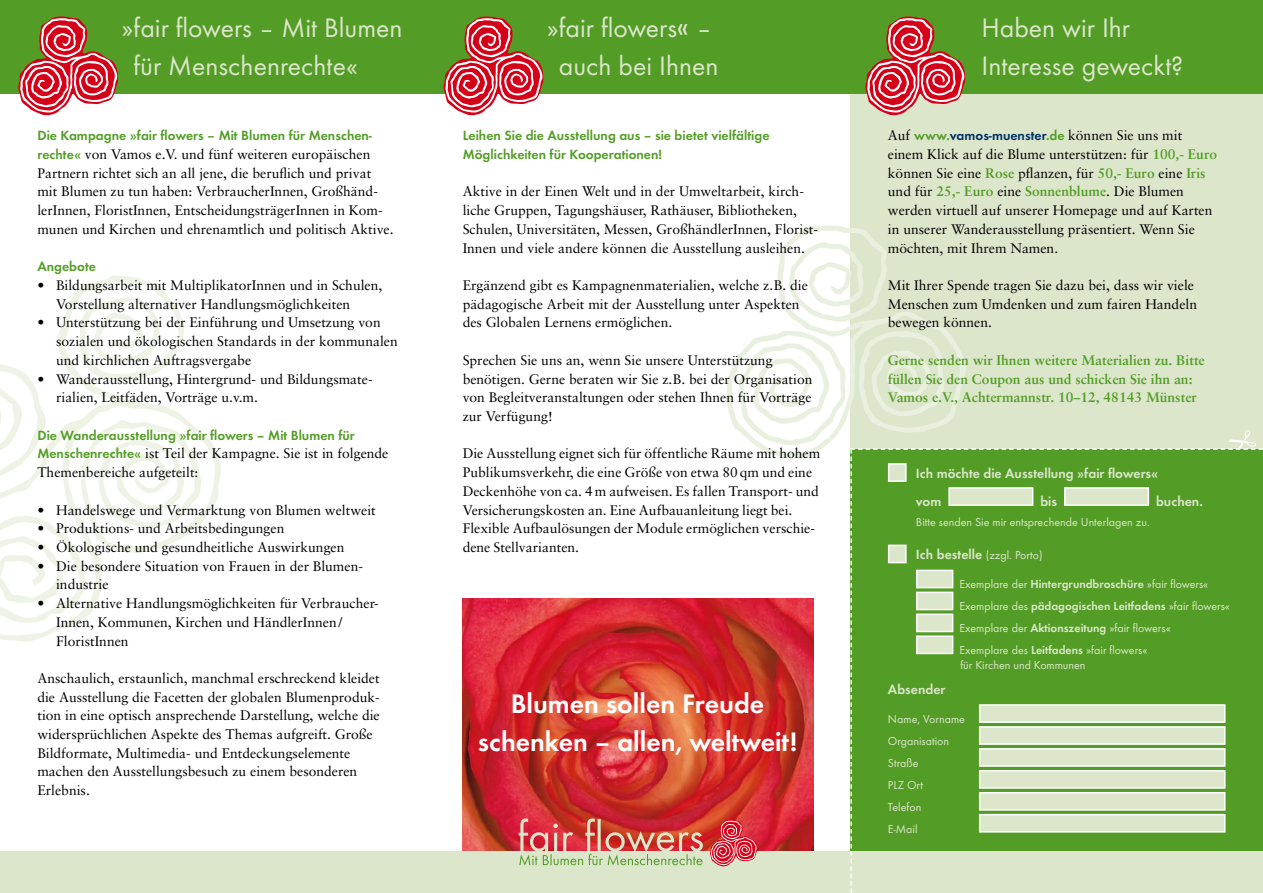
<style>
.page{position:relative;width:1263px;height:893px;background:#fff}
.page>*{position:absolute;margin:0;border:0;box-sizing:border-box;transform-origin:0 0}
._01_T1_Reg_weiß{font:27.75px "Function";color:#dce6cb}
._01_T1{font:700 27.75px/37.3px "Function";color:#fff;text-align:center}
._00_Erster_Sabon{font:13.8px/18.8px "Sabon";color:#000}
._00_Erster_Sabon-2{font:700 13.8px/18.8px "Sabon";color:#539d26}
._00_Erster_Sabon-3{font:700 13.8px/18.8px "Function";color:#539d26}
._02_Zwischentitel_gr{font:700 13.8px/18.8px "Function";color:#539d26}
._02_Zwischentitel_gr-2{font:700 13.8px "Function";color:#dce6cb}
._03_Marginal{font:12px "Function";color:#dce6cb}
._02_Zwischentitel_gr-3{font:12px "Function";color:#dce6cb}
.s1{font-family:"Function";font-weight:700;color:#539d26}
.s2{font-family:"Sabon";font-weight:400;color:#000}
.s3{font-family:"Univers LT Std";font-stretch:condensed}
.s4{font-family:"Function";font-weight:700;color:#003165}
.s5{font-weight:700;color:#539d26}
.s6{font-weight:700;font-size:13.8px}
.s7{font-weight:700}
</style>
<div class="page">
<div style="left:850px;top:47px;width:413px;height:421px;background:#dce6cb"></div>
<svg style="left:0;top:275px;width:221px;height:367px"></svg>
<svg style="left:726px;top:225px;width:240px;height:234px"></svg>
<img style="left:463px;top:599px;width:350px;height:252px">
<div style="left:0;top:851px;width:1263px;height:42px;background:#dce6cb"></div>
<svg style="left:519px;top:818px;width:184px;height:47px"></svg>
<svg style="left:710px;top:820px;width:47px;height:47px;background:#dd5b62"></svg>
<div style="left:0;top:0;width:1263px;height:94px;background:#539d26"></div>
<svg style="left:850px;top:430px;width:413px;height:463px"></svg>
<svg style="left:18px;top:17px;width:100px;height:99px"></svg>
<svg style="left:443px;top:17px;width:100px;height:99px"></svg>
<svg style="left:865px;top:17px;width:100px;height:99px"></svg>
<div style="left:948px;top:487px;width:85px;height:19px;background:#dce6cb;border:2px solid #fff"></div>
<div style="left:1064px;top:487px;width:85px;height:19px;background:#dce6cb;border:2px solid #fff"></div>
<div style="left:916px;top:570px;width:37px;height:18px;background:#dce6cb;border:2px solid #fff"></div>
<div style="left:916px;top:592px;width:37px;height:18px;background:#dce6cb;border:2px solid #fff"></div>
<div style="left:916px;top:613px;width:37px;height:19px;background:#dce6cb;border:2px solid #fff"></div>
<div style="left:916px;top:635px;width:37px;height:19px;background:#dce6cb;border:2px solid #fff"></div>
<div style="left:888px;top:463px;width:19px;height:19px;background:#dce6cb;border:2px solid #fff"></div>
<div style="left:888px;top:545px;width:19px;height:18px;background:#dce6cb;border:2px solid #fff"></div>
<div style="left:979px;top:704px;width:246px;height:19px;background:#dce6cb;border:2px solid #fff"></div>
<div style="left:979px;top:726px;width:246px;height:19px;background:#dce6cb;border:2px solid #fff"></div>
<div style="left:979px;top:748px;width:246px;height:19px;background:#dce6cb;border:2px solid #fff"></div>
<div style="left:979px;top:770px;width:246px;height:19px;background:#dce6cb;border:2px solid #fff"></div>
<div style="left:979px;top:792px;width:246px;height:19px;background:#dce6cb;border:2px solid #fff"></div>
<div style="left:979px;top:814px;width:246px;height:19px;background:#dce6cb;border:2px solid #fff"></div>
<p class="_01_T1_Reg_weiß" style="left:122px;top:12px;width:282px">»fair flowers – Mit Blumen</p>
<p class="_01_T1_Reg_weiß" style="left:134px;top:50px;width:226px">für Menschenrechte«</p>
<p class="_00_Erster_Sabon" style="left:37px;top:126px;width:358px"><span class="s1">Die Kampagne »fair flowers – Mit Blumen für Menschen&shy;rechte«</span> von Vamos e.V. und fünf weiteren europäischen Partnern richtet sich an all jene, die beruflich und privat mit Blumen zu tun haben: VerbraucherInnen, Großhänd&shy;lerInnen, FloristInnen, EntscheidungsträgerInnen in Kom&shy;munen und Kirchen und ehrenamtlich und politisch Aktive.</p>
<p class="_02_Zwischentitel_gr" style="left:37px;top:257px;width:60px">Angebote</p>
<p class="_00_Erster_Sabon" style="left:56px;top:276px;width:328px;text-indent:-19px">• Bildungsarbeit mit MultiplikatorInnen und in Schulen,<br>Vorstellung alternativer Handlungsmöglichkeiten</p>
<p class="_00_Erster_Sabon" style="left:56px;top:313px;width:343px;text-indent:-19px">• Unterstützung bei der Einführung und Umsetzung von sozialen und ökologischen Standards in der kommunalen und kirchlichen Auftragsvergabe</p>
<p class="_00_Erster_Sabon" style="left:56px;top:369px;width:317px;text-indent:-19px">• Wanderausstellung, Hintergrund- und Bildungsmate&shy;rialien, Leitfäden, Vorträge u.v.m.</p>
<p class="_00_Erster_Sabon-3" style="left:37px;top:426px;width:352px">Die Wanderausstellung »fair flowers – Mit Blumen für<br>Menschenrechte« <span class="s2">ist Teil der Kampagne. Sie ist in folgende<br>Themenbereiche aufgeteilt:</span></p>
<p class="_00_Erster_Sabon" style="left:37px;top:500px;width:340px">• Handelswege und Vermarktung von Blumen weltweit</p>
<p class="_00_Erster_Sabon" style="left:37px;top:519px;width:248px">• Produktions- und Arbeitsbedingungen</p>
<p class="_00_Erster_Sabon" style="left:37px;top:538px;width:309px">• Ökologische und gesundheitliche Auswirkungen</p>
<p class="_00_Erster_Sabon" style="left:56px;top:556px;width:307px;text-indent:-19px">• Die besondere Situation von Frauen in der Blumen&shy;industrie</p>
<p class="_00_Erster_Sabon" style="left:56px;top:594px;width:323px;text-indent:-19px">• Alternative Handlungsmöglichkeiten für Verbraucher-<br>Innen, Kommunen, Kirchen und HändlerInnen/<br>FloristInnen</p>
<p class="_00_Erster_Sabon" style="left:37px;top:669px;width:344px">Anschaulich, erstaunlich, manchmal erschreckend kleidet die Ausstellung die Facetten der globalen Blumenproduk&shy;tion in eine optisch ansprechende Darstellung, welche die widersprüchlichen Aspekte des Themas aufgreift. Große Bildformate, Multimedia- und Entdeckungselemente machen den Ausstellungsbesuch zu einem besonderen Erlebnis.</p>
<p class="_01_T1_Reg_weiß" style="left:547px;top:12px;width:167px">»fair flowers<span class="s3">«</span> –</p>
<p class="_01_T1_Reg_weiß" style="left:559px;top:50px;width:161px">auch bei Ihnen</p>
<p class="_02_Zwischentitel_gr" style="left:463px;top:126px;width:308px">Leihen Sie die Ausstellung aus – sie bietet vielfältige<br>Möglichkeiten für Kooperationen!</p>
<p class="_00_Erster_Sabon" style="left:463px;top:182px;width:356px">Aktive in der Einen Welt und in der Umweltarbeit, kirch&shy;liche Gruppen, Tagungshäuser, Rathäuser, Bibliotheken, Schulen, Universitäten, Messen, GroßhändlerInnen, Florist-Innen und viele andere können die Ausstellung ausleihen.</p>
<p class="_00_Erster_Sabon" style="left:463px;top:276px;width:347px">Ergänzend gibt es Kampagnenmaterialien, welche z.B. die pädagogische Arbeit mit der Ausstellung unter Aspekten des Globalen Lernens ermöglichen.</p>
<p class="_00_Erster_Sabon" style="left:463px;top:351px;width:351px">Sprechen Sie uns an, wenn Sie unsere Unterstützung benötigen. Gerne beraten wir Sie z.B. bei der Organisation von Begleitveranstaltungen oder stehen Ihnen für Vorträge zur Verfügung!</p>
<p class="_00_Erster_Sabon" style="left:463px;top:444px;width:359px">Die Ausstellung eignet sich für öffentliche Räume mit hohem Publikumsverkehr, die eine Größe von etwa 80qm und eine Deckenhöhe von ca. 4m aufweisen. Es fallen Transport- und Versicherungskosten an. Eine Aufbauanleitung liegt bei.<br>Flexible Aufbaulösungen der Module ermöglichen verschie&shy;dene Stellvarianten.</p>
<p class="_01_T1" style="left:478px;top:685px;width:321px">Blumen sollen Freude schenken – allen, weltweit!</p>
<p class="_01_T1_Reg_weiß" style="left:981px;top:12px;width:150px">Haben wir Ihr</p>
<p class="_01_T1_Reg_weiß" style="left:981px;top:50px;width:203px">Interesse geweckt?</p>
<p class="_00_Erster_Sabon" style="left:888px;top:126px;width:331px">Auf <span class="s1">www.</span><span class="s4">vamos-muenster</span><span class="s1">.de</span> können Sie uns mit einem Klick auf die Blume unterstützen: für <span class="s5">100,- Euro </span>können Sie eine <span class="s5">Rose</span> pflanzen, für <span class="s5">50,- Euro</span> eine <span class="s5">Iris </span>und für <span class="s5">25,- Euro</span> eine <span class="s5">Sonnenblume</span>. Die Blumen werden virtuell auf unserer Homepage und auf Karten in unserer Wanderausstellung präsentiert. Wenn Sie möchten, mit Ihrem Namen.</p>
<p class="_00_Erster_Sabon" style="left:888px;top:276px;width:311px">Mit Ihrer Spende tragen Sie dazu bei, dass wir viele<br>Menschen zum Umdenken und zum fairen Handeln bewegen können.</p>
<p class="_00_Erster_Sabon-2" style="left:888px;top:350px;width:318px">Gerne senden wir Ihnen weitere Materialien zu. Bitte füllen Sie den Coupon aus und schicken Sie ihn an:<br>Vamos e.V., Achtermannstr. 10–12, 48143 Münster</p>
<p class="_02_Zwischentitel_gr-2" style="left:916px;top:465px;width:244px">Ich möchte die Ausstellung »fair flowers«</p>
<p class="_02_Zwischentitel_gr-2" style="left:916px;top:493px;width:27px">vom</p>
<p class="_02_Zwischentitel_gr-2" style="left:1040px;top:493px;width:18px">bis</p>
<p class="_02_Zwischentitel_gr-2" style="left:1156px;top:493px;width:48px">buchen.</p>
<p class="_03_Marginal" style="left:916px;top:515px;width:235px">Bitte senden Sie mir entsprechende Unterlagen zu.</p>
<p class="_02_Zwischentitel_gr-3" style="left:916px;top:548px;width:128px"><span class="s6">Ich bestelle</span> (zzgl. Porto)</p>
<p class="_03_Marginal" style="left:959px;top:577px;width:250px">Exemplare der <span class="s7">Hintergrundbroschüre</span> »fair flowers«</p>
<p class="_03_Marginal" style="left:959px;top:599px;width:272px">Exemplare des <span class="s7">pädagogischen Leitfadens</span> »fair flowers«</p>
<p class="_03_Marginal" style="left:959px;top:621px;width:213px">Exemplare der <span class="s7">Aktionszeitung</span> »fair flowers«</p>
<p class="_03_Marginal" style="left:959px;top:643px;width:190px">Exemplare des <span class="s7">Leitfadens</span> »fair flowers«</p>
<p class="_03_Marginal" style="left:960px;top:658px;width:127px">für Kirchen und Kommunen</p>
<p class="_02_Zwischentitel_gr-2" style="left:888px;top:681px;width:59px">Absender</p>
<p class="_03_Marginal" style="left:888px;top:712px;width:79px">Name, Vorname</p>
<p class="_03_Marginal" style="left:888px;top:734px;width:63px">Organisation</p>
<p class="_03_Marginal" style="left:888px;top:756px;width:32px">Straße</p>
<p class="_03_Marginal" style="left:888px;top:778px;width:37px">PLZ Ort</p>
<p class="_03_Marginal" style="left:888px;top:800px;width:35px">Telefon</p>
<p class="_03_Marginal" style="left:888px;top:822px;width:31px">E-Mail</p>
</div>
